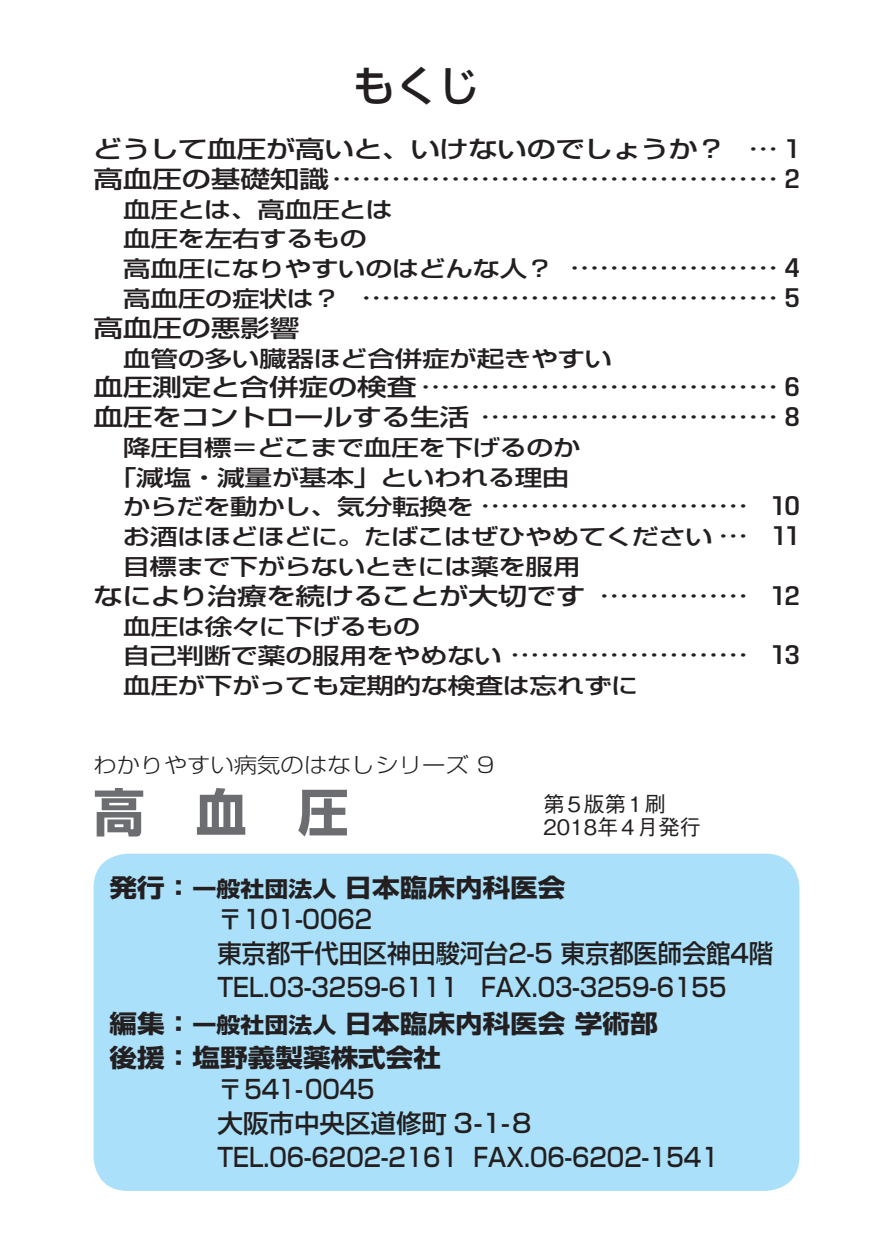
<style>
.page{position:relative;width:893px;height:1259px;background:#fff}
.page>*{position:absolute;margin:0;border:0;box-sizing:border-box;transform-origin:0 0}
.ノーマル{font:700 51px "Shin Go Pr 6 N";color:#6c6d70}
.ノーマル-2{font:500 42.6px "Shin Go Pr 6 N";color:#231f20}
.ノーマル-3{font:500 25.5px "Shin Go Pr 6 N";color:#231f20;scale:.9 1}
.本文{font:500 25.5px "Shin Go Pr 6 N";color:#231f20;scale:.95 1}
.ノーマル-4{font:500 25.5px "Shin Go Pr 6 N";color:#231f20}
.本文-2{font:500 25.5px "Shin Go Pr 6 N";color:#231f20}
.ノーマル-5{font:700 24.9px "Shin Go Pr 6 N";color:#231f20;scale:1.11 1}
.ノーマル-6{font:500 23.7px "Shin Go Pr 6 N";letter-spacing:-.02em;color:#231f20;scale:1.25 1}
.ノーマル-7{font:500 22.2px "Shin Go Pr 6 N";letter-spacing:-.025em;color:#231f20;scale:1.25 1}
.ノーマル-8{font:500 21.3px "Gothic BBB Pro";color:#231f20}
.ノーマル-9{font:300 21px "Shin Go Pr 6 N";color:#231f20;scale:1.11 1}
.s1{font-size:23.7px}
.s2{font-size:22.2px}
.s3{font-size:21.6px}
</style>
<div class="page">
<div style="left:94px;top:853px;width:705px;height:338px;background:#aae0f9;border-radius:34px"></div>
<p class="ノーマル-2" style="left:353px;top:50px;width:129px">もくじ</p>
<p class="ノーマル-6" style="left:93px;top:130px;width:568px">どうして血圧が高いと、いけないのでしょうか？ … 1</p>
<p class="ノーマル-6" style="left:93px;top:159px;width:566px">高血圧の基礎知識……………………………………… 2</p>
<p class="ノーマル-7" style="left:123px;top:191px;width:217px">血圧とは、高血圧とは</p>
<p class="ノーマル-7" style="left:123px;top:221px;width:197px">血圧を左右するもの</p>
<p class="ノーマル-7" style="left:123px;top:251px;width:543px">高血圧になりやすいのはどんな人？ <span class="s1">………………… 4</span></p>
<p class="ノーマル-6" style="left:123px;top:278px;width:543px"><span class="s2">高血圧の症状は？</span> …………………………………… 5</p>
<p class="ノーマル-6" style="left:93px;top:308px;width:166px">高血圧の悪影響</p>
<p class="ノーマル-7" style="left:123px;top:340px;width:393px">血管の多い臓器ほど合併症が起きやすい</p>
<p class="ノーマル-6" style="left:93px;top:368px;width:566px">血圧測定と合併症の検査……………………………… 6</p>
<p class="ノーマル-6" style="left:93px;top:398px;width:566px">血圧をコントロールする生活 ………………………… 8</p>
<p class="ノーマル-7" style="left:123px;top:429px;width:368px">降圧目標＝どこまで血圧を下げるのか</p>
<p class="ノーマル-7" style="left:109px;top:459px;width:370px">「減塩・減量が基本」といわれる理由</p>
<p class="ノーマル-7" style="left:123px;top:489px;width:543px">からだを動かし、気分転換を <span class="s1">……………………… 10</span></p>
<p class="ノーマル-7" style="left:123px;top:518px;width:544px">お酒はほどほどに。たばこはぜひやめてください <span class="s1">… 11</span></p>
<p class="ノーマル-7" style="left:123px;top:548px;width:368px">目標まで下がらないときには薬を服用</p>
<p class="ノーマル-6" style="left:93px;top:576px;width:567px">なにより治療を続けることが大切です …………… 12</p>
<p class="ノーマル-7" style="left:123px;top:608px;width:239px">血圧は徐々に下げるもの</p>
<p class="ノーマル-7" style="left:123px;top:637px;width:543px">自己判断で薬の服用をやめない <span class="s1">…………………… 13</span></p>
<p class="ノーマル-7" style="left:123px;top:667px;width:414px">血圧が下がっても定期的な検査は忘れずに</p>
<p class="ノーマル-9" style="left:94px;top:748px;width:363px">わかりやすい病気のはなしシリーズ 9</p>
<p class="ノーマル" style="left:94px;top:772px;width:257px">高血圧</p>
<p class="ノーマル-8" style="left:544px;top:787px;width:124px">第5版第1刷</p>
<p class="ノーマル-8" style="left:544px;top:810px;width:159px">2018年4月発行</p>
<p class="ノーマル-5" style="left:110px;top:867px;width:412px">発行：<span class="s3">一般社団法人</span>日本臨床内科医会</p>
<p class="本文-2" style="left:218px;top:898px;width:156px">〒101-0062</p>
<p class="本文" style="left:218px;top:932px;width:586px">東京都千代田区神田駿河台2-5 東京都医師会館4階</p>
<p class="ノーマル-3" style="left:218px;top:966px;width:567px">TEL.03-3259-6111　FAX.03-3259-6155</p>
<p class="ノーマル-5" style="left:110px;top:1003px;width:495px">編集：<span class="s3">一般社団法人</span>日本臨床内科医会 学術部</p>
<p class="ノーマル-5" style="left:110px;top:1037px;width:300px">後援：塩野義製薬株式会社</p>
<p class="ノーマル-4" style="left:218px;top:1068px;width:159px">〒541-0045</p>
<p class="ノーマル-4" style="left:218px;top:1102px;width:315px">大阪市中央区道修町 3-1-8</p>
<p class="ノーマル-3" style="left:218px;top:1136px;width:558px">TEL.06-6202-2161 FAX.06-6202-1541</p>
</div>
